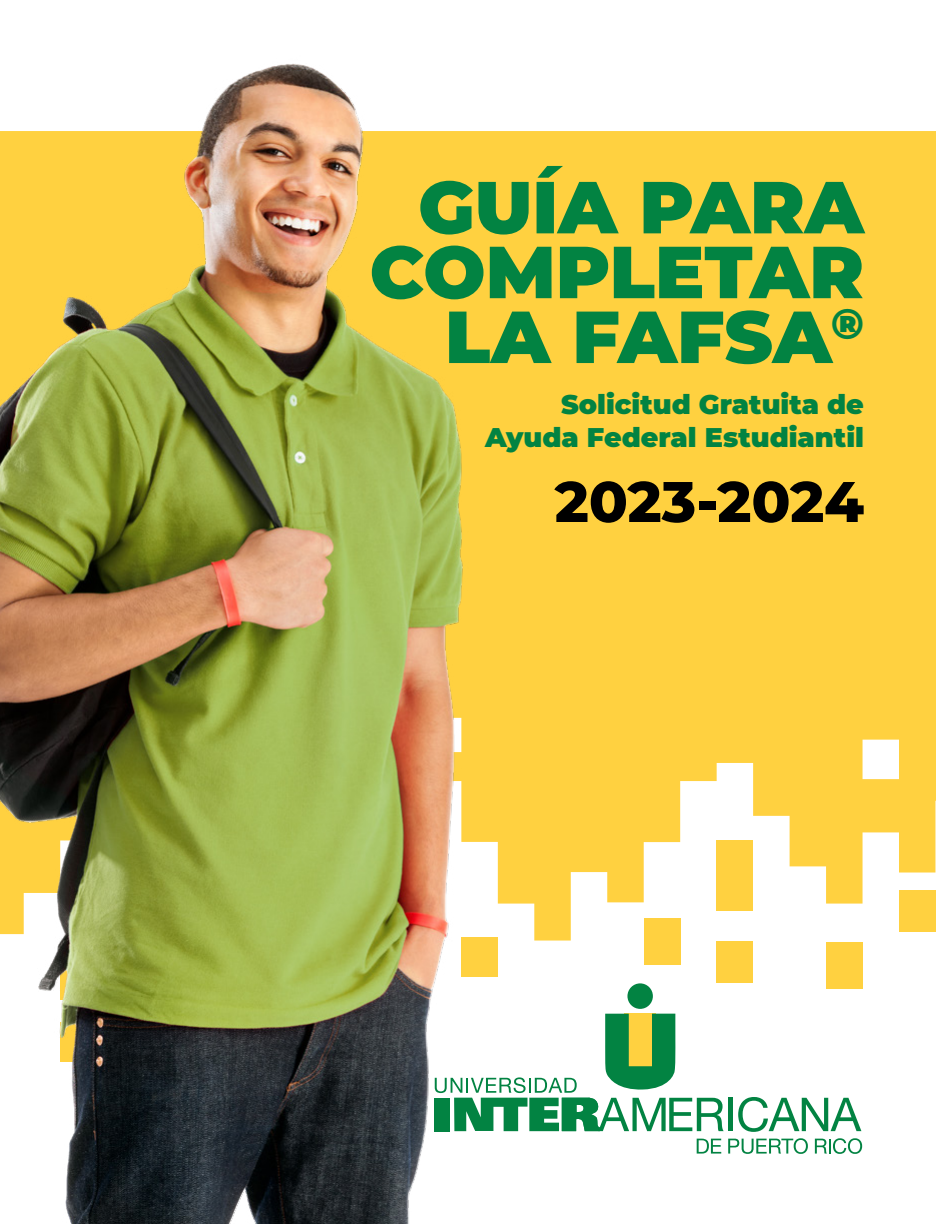
<style>
.page{position:relative;width:936px;height:1224px;background:#fff}
.page>*{position:absolute;margin:0;border:0;box-sizing:border-box;transform-origin:0 0}
.t1{font:900 73.6px/64.8px "Montserrat";color:#028342;text-align:right}
.t2{font:800 57.2px "Montserrat";letter-spacing:-.005em;color:#000}
.t3{font:900 27px/32.4px "Montserrat";color:#028342;text-align:right}
</style>
<div class="page">
<svg style="left:639px;top:131px;width:297px;height:810px;fill:#ffd140"></svg>
<div style="left:644px;top:919px;width:36px;height:46px;background:#ffd140"></div>
<div style="left:717px;top:841px;width:36px;height:70px;background:#ffd140"></div>
<div style="left:899px;top:890px;width:37px;height:41px;background:#ffd140"></div>
<div style="left:717px;top:941px;width:36px;height:42px;background:#ffd140"></div>
<div style="left:826px;top:942px;width:37px;height:46px;background:#ffd140"></div>
<svg style="left:697px;top:1139px;width:24px;height:15px"></svg>
<svg style="left:728px;top:1138px;width:80px;height:16px"></svg>
<svg style="left:815px;top:1138px;width:47px;height:16px"></svg>
<hr style="left:728px;top:1098px;width:4px;height:33px;background:#028342">
<svg style="left:738px;top:1097px;width:123px;height:35px"></svg>
<div style="left:627px;top:983px;width:26px;height:26px;background:#028342;border-radius:50%"></div>
<svg style="left:639px;top:1014px;width:85px;height:117px"></svg>
<img style="left:0;top:63px;width:639px;height:1161px">
<h1 class="t1" style="left:370px;top:170px;width:496px">GUÍA PARA<br>COMPLETAR<br>LA FAFSA<sup>®</sup></h1>
<p class="t3" style="left:485px;top:387px;width:380px">Solicitud Gratuita de<br>Ayuda Federal Estudiantil</p>
<h2 class="t2" style="left:555px;top:460px;width:311px">2023-2024</h2>
</div>
